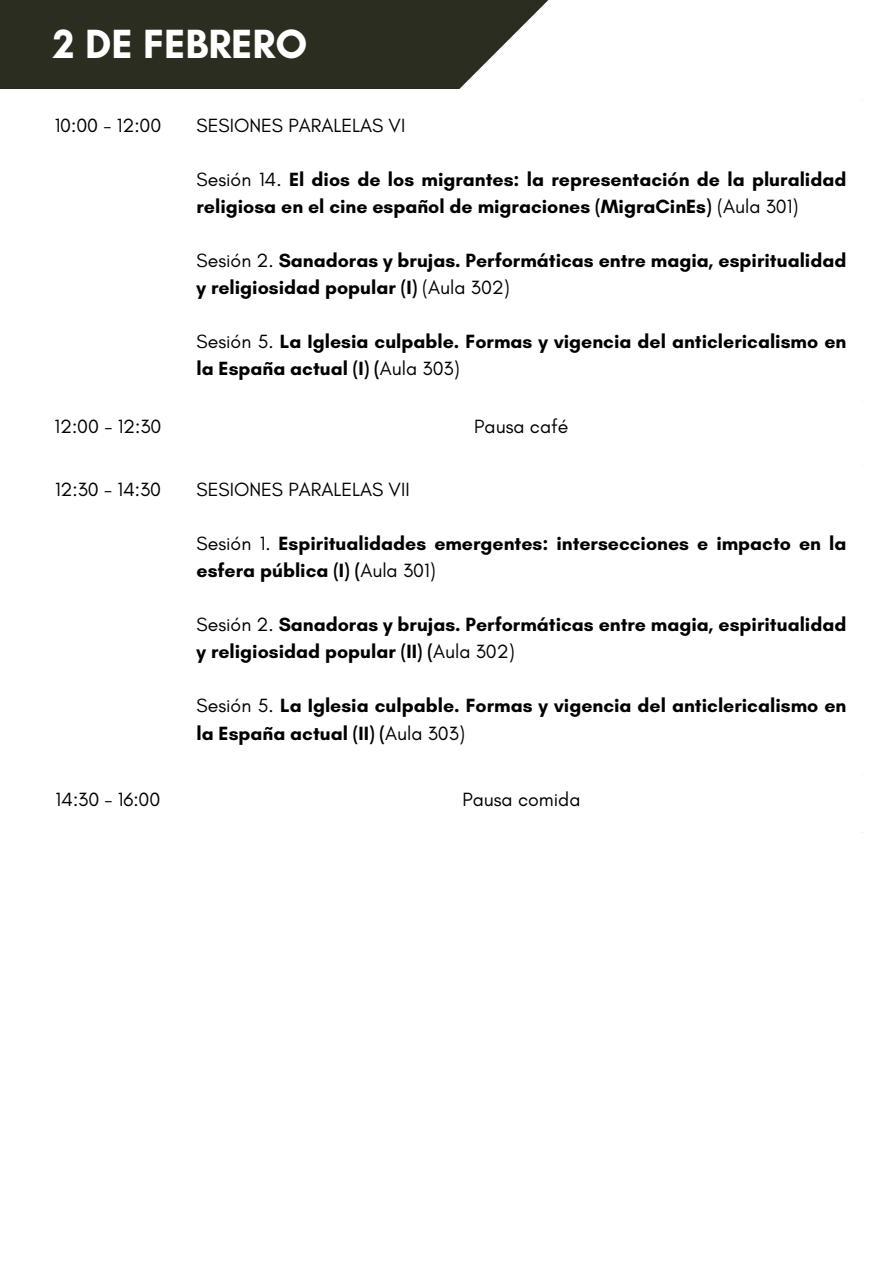
<style>
.page{position:relative;width:893px;height:1264px;background:#fff}
.page>*{position:absolute;margin:0;border:0;box-sizing:border-box;transform-origin:0 0}
.t1{font:700 41.55px "Glacial Indifference";color:#fff}
.t2{font:700 19.5px/27px "Glacial Indifference";color:#000}
.t3{font:19.5px "Glacial Indifference";color:#000}
.s1{font-weight:400}
</style>
<div class="page">
<svg style="left:0;top:0;width:549px;height:89px;background:#3b3e31"></svg>
<h1 class="t1" style="left:53px;top:18px;width:256px">2 DE FEBRERO</h1>
<p class="t3" style="left:55px;top:114px;width:108px">10:00 - 12:00</p>
<p class="t3" style="left:196px;top:114px;width:210px">SESIONES PARALELAS VI</p>
<p class="t2" style="left:196px;top:166px;width:651px"><span class="s1">Sesión 14.</span> El dios de los migrantes: la representación de la pluralidad religiosa en el cine español de migraciones (MigraCinEs) <span class="s1">(Aula 301)</span></p>
<p class="t2" style="left:196px;top:247px;width:651px"><span class="s1">Sesión 2.</span> Sanadoras y brujas. Performáticas entre magia, espiritualidad y religiosidad popular (I) <span class="s1">(Aula 302)</span></p>
<p class="t2" style="left:196px;top:328px;width:651px"><span class="s1">Sesión 5.</span> La Iglesia culpable. Formas y vigencia del anticlericalismo en la España actual (I) (<span class="s1">Aula 303)</span></p>
<p class="t3" style="left:54px;top:414px;width:108px">12:00 - 12:30</p>
<p class="t3" style="left:474px;top:414px;width:96px">Pausa café</p>
<p class="t3" style="left:55px;top:478px;width:108px">12:30 - 14:30</p>
<p class="t3" style="left:196px;top:478px;width:214px">SESIONES PARALELAS VII</p>
<p class="t2" style="left:196px;top:530px;width:651px"><span class="s1">Sesión 1.</span> Espiritualidades emergentes: intersecciones e impacto en la esfera pública (I) (<span class="s1">Aula 301)</span></p>
<p class="t2" style="left:196px;top:611px;width:651px"><span class="s1">Sesión 2.</span> Sanadoras y brujas. Performáticas entre magia, espiritualidad y religiosidad popular (II) (<span class="s1">Aula 302)</span></p>
<p class="t2" style="left:196px;top:692px;width:651px"><span class="s1">Sesión 5.</span> La Iglesia culpable. Formas y vigencia del anticlericalismo en la España actual (II) (<span class="s1">Aula 303)</span></p>
<p class="t3" style="left:56px;top:788px;width:106px">14:30 - 16:00</p>
<p class="t3" style="left:462px;top:788px;width:119px">Pausa comida</p>
</div>
